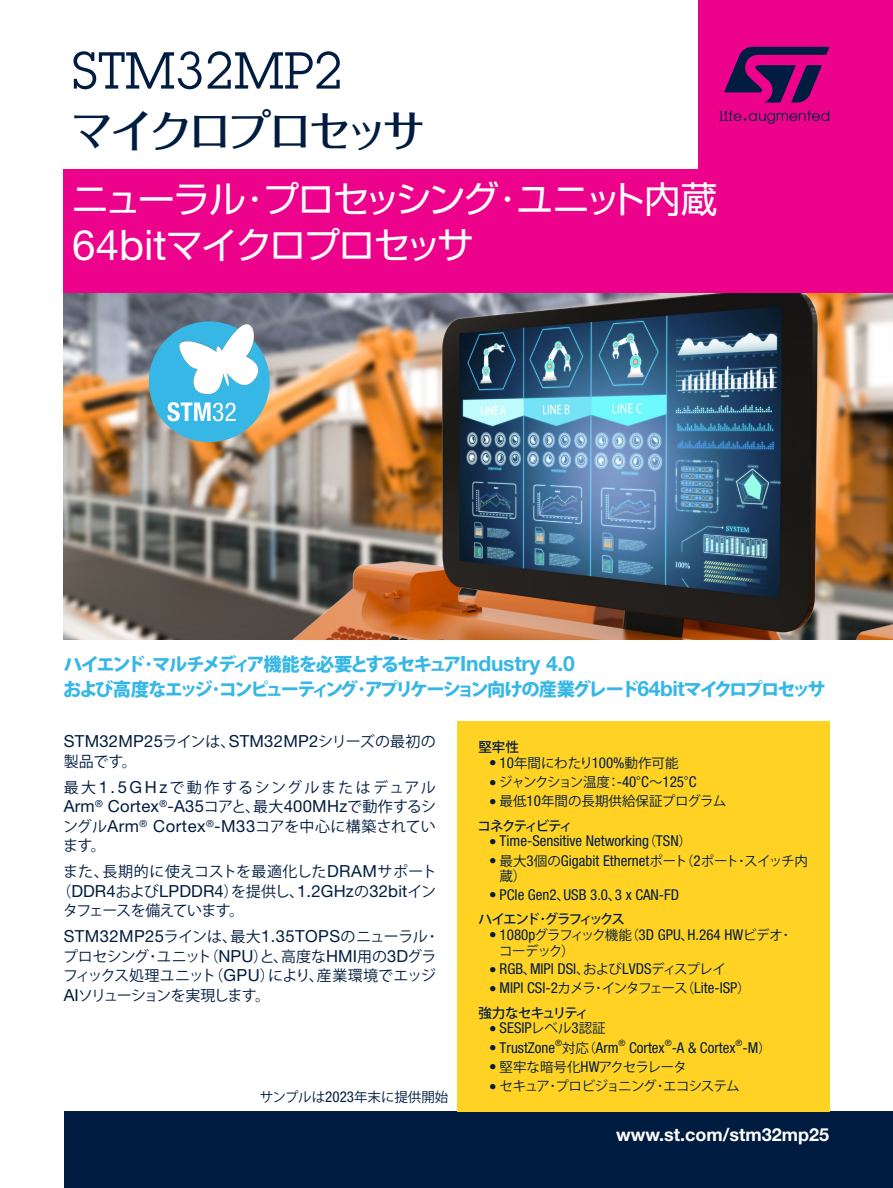
<style>
.page{position:relative;width:893px;height:1188px;background:#fff}
.page>*{position:absolute;margin:0;border:0;box-sizing:border-box;transform-origin:0 0}
.TITLE_LEVEL1_BLUE{font:50.85px "Lubalin Graph Std";color:#001c40}
.TITLE_LEVEL1_BLUE-2{font:500 44.25px "Folk Pro";letter-spacing:-.12em;color:#001c40}
.TITLE_LEVEL2_WHITE{font:36.6px/46.5px "Shin Go Pro";letter-spacing:-.075em;color:#fff}
.SUBCROSS_TITLE{font:800 18.3px/25.5px "Koz Go Pro";letter-spacing:-.13em;color:#36b7e6}
.URL{font:700 18px "Helvetica Neue LT Std";color:#fff}
.INTRODUCTION{font:16.65px "Helvetica Neue LT Std";letter-spacing:.015em;color:#001c40}
.t1{font:condensed 15px "Helvetica Neue LT Std";color:#001c40}
.INTRODUCTION-2{font:15px/19.5px "Koz Go Pro";letter-spacing:-.01em;color:#001c40}
.INTRODUCTION-3{font:15px "Koz Go Pro";letter-spacing:.01em;color:#001c40}
.INTRODUCTION-4{font:15px "Koz Go Pro";letter-spacing:.13em;color:#001c40}
.INTRODUCTION-5{font:15px "Koz Go Pro";letter-spacing:-.05em;color:#001c40}
.SUB-BULLET_POINT_BLU{font:13.5px "Koz Go Pro";color:#001c40}
.SUB-BULLET_POINT_BLU-2{font:13.5px "Koz Go Pro";letter-spacing:-.11em;color:#001c40}
.SUB-BULLET_POINT_BLU-3{font:13.5px "Koz Go Pro";letter-spacing:-.05em;color:#001c40}
.TEXT_BLUE{font:500 13.5px "Koz Go Pro";letter-spacing:-.16em;color:#001c40}
.TEXT_BLUE-2{font:500 13.5px "Koz Go Pro";letter-spacing:-.14em;color:#001c40}
.TEXT_BLUE-3{font:500 13.5px "Koz Go Pro";letter-spacing:-.105em;color:#001c40}
.SUB-BULLET_POINT_BLU-4{font:13.5px "Koz Go Pro";letter-spacing:-.03em;color:#001c40}
.s1{font-family:"Helvetica Neue LT Std";font-size:42.15px}
.s2{font-family:"Helvetica Neue LT Std";font-weight:700;font-size:21px}
.s3{font-family:"Koz Go Pro";font-size:15px}
.s4{font-family:"Helvetica Neue LT Std";font-size:16.65px}
.s5{font-family:"Helvetica Neue LT Std";font-stretch:condensed;font-size:15px}
.s6{font-family:"Koz Go Pro";font-stretch:normal;font-size:13.5px}
</style>
<div class="page">
<div style="left:698px;top:0;width:195px;height:627px;background:#ed028c"></div>
<div style="left:64px;top:169px;width:829px;height:470px;background:#ed028c"></div>
<svg style="left:724px;top:47px;width:105px;height:56px"></svg>
<svg style="left:719px;top:110px;width:110px;height:14px"></svg>
<img style="left:64px;top:293px;width:829px;height:347px">
<div style="left:64px;top:1111px;width:829px;height:77px;background:#001c40"></div>
<div style="left:457px;top:722px;width:372px;height:390px;background:#ffd224"></div>
<svg style="left:149px;top:315px;width:121px;height:127px;background:#7cbacf"></svg>
<p class="TITLE_LEVEL1_BLUE" style="left:72px;top:39px;width:272px">STM32MP2</p>
<p class="TITLE_LEVEL1_BLUE-2" style="left:70px;top:94px;width:358px">マイクロプロセッサ</p>
<p class="TITLE_LEVEL2_WHITE" style="left:72px;top:171px;width:647px">ニューラル･プロセッシング･ユニット内蔵<br><span class="s1">64bit</span>マイクロプロセッサ</p>
<p class="SUBCROSS_TITLE" style="left:63px;top:653px;width:764px">ハイエンド･マルチメディア機能を必要とするセキュア<span class="s2">Industry 4.0<br></span>および高度なエッジ･コンピューティング･アプリケーション向けの産業グレード<span class="s2">64bit</span>マイクロプロセッサ</p>
<p class="INTRODUCTION" style="left:64px;top:732px;width:374px">STM32MP25<span class="s3">ラインは、</span>STM32MP2<span class="s3">シリーズの最初の</span></p>
<p class="INTRODUCTION-2" style="left:64px;top:752px;width:74px">製品です。</p>
<p class="INTRODUCTION-4" style="left:64px;top:778px;width:374px">最大<span class="s4">1.5GHz</span>で動作するシングルまたはデュアル</p>
<p class="INTRODUCTION" style="left:64px;top:797px;width:374px">Arm<sup>®</sup> Cortex<sup>®</sup>-A35<span class="s3">コアと、最大</span>400MHz<span class="s3">で動作するシ</span></p>
<p class="INTRODUCTION-2" style="left:63px;top:817px;width:374px">ングル<span class="s4">Arm</span><sup>®</sup> <span class="s4">Cortex</span><sup>®</sup><span class="s4">-M33</span>コアを中心に構築されています。</p>
<p class="INTRODUCTION-3" style="left:63px;top:862px;width:375px">また、長期的に使えコストを最適化した<span class="s4">DRAM</span>サポート</p>
<p class="INTRODUCTION" style="left:57px;top:881px;width:381px"><span class="s3">（</span>DDR4<span class="s3">および</span>LPDDR4<span class="s3">）を提供し、</span>1.2GHz<span class="s3">の</span>32bit<span class="s3">イン</span></p>
<p class="INTRODUCTION-5" style="left:63px;top:901px;width:183px">タフェースを備えています。</p>
<p class="INTRODUCTION" style="left:64px;top:926px;width:374px">STM32MP25<span class="s3">ラインは、最大</span>1.35TOPS<span class="s3">のニューラル･</span></p>
<p class="INTRODUCTION-2" style="left:63px;top:947px;width:375px;text-align:justify">プロセシング･ユニット（<span class="s4">NPU</span>）と、高度な<span class="s4">HMI</span>用の<span class="s4">3D</span>グラフィックス処理ユニット（<span class="s4">GPU</span>）により、産業環境でエッジ<span class="s4">AI</span>ソリューションを実現します。</p>
<p class="SUB-BULLET_POINT_BLU" style="left:260px;top:1089px;width:190px">サンプルは<span class="s5">2023</span>年末に提供開始</p>
<p class="TEXT_BLUE-2" style="left:478px;top:739px;width:42px">堅牢性</p>
<p class="SUB-BULLET_POINT_BLU" style="left:489px;top:754px;width:191px"><span class="s5">• 10</span>年間にわたり<span class="s5">100%</span>動作可能</p>
<p class="SUB-BULLET_POINT_BLU-2" style="left:489px;top:773px;width:210px"><span class="s5">•</span> ジャンクション温度：<span class="s5">-40</span>°<span class="s5">C</span>～<span class="s5">125</span>°<span class="s5">C</span></p>
<p class="SUB-BULLET_POINT_BLU" style="left:489px;top:793px;width:239px"><span class="s5">•</span> 最低<span class="s5">10</span>年間の長期供給保証プログラム</p>
<p class="TEXT_BLUE-2" style="left:478px;top:817px;width:97px">コネクティビティ</p>
<p class="t1" style="left:489px;top:832px;width:204px">• Time-Sensitive Networking<span class="s6">（</span>TSN<span class="s6">）</span></p>
<p class="t1" style="left:489px;top:852px;width:320px">• <span class="s6">最大</span>3<span class="s6">個の</span>Gigabit Ethernet<span class="s6">ポート（</span>2<span class="s6">ポート･スイッチ内</span></p>
<p class="SUB-BULLET_POINT_BLU-4" style="left:500px;top:868px;width:28px">蔵）</p>
<p class="t1" style="left:489px;top:886px;width:192px">• PCIe Gen2<span class="s6">、</span>USB 3.0<span class="s6">、</span>3 x CAN-FD</p>
<p class="TEXT_BLUE" style="left:478px;top:911px;width:148px">ハイエンド･グラフィックス</p>
<p class="t1" style="left:489px;top:926px;width:302px">• 1080p<span class="s6">グラフィック機能（</span>3D GPU<span class="s6">、</span>H.264 HW<span class="s6">ビデオ･</span></p>
<p class="SUB-BULLET_POINT_BLU-4" style="left:499px;top:942px;width:77px">コーデック）</p>
<p class="t1" style="left:489px;top:960px;width:238px">• RGB<span class="s6">、</span>MIPI DSI<span class="s6">、および</span>LVDS<span class="s6">ディスプレイ</span></p>
<p class="t1" style="left:489px;top:979px;width:263px">• MIPI CSI-2<span class="s6">カメラ･インタフェース（</span>Lite-ISP<span class="s6">）</span></p>
<p class="TEXT_BLUE-3" style="left:478px;top:1004px;width:112px">強力なセキュリティ</p>
<p class="t1" style="left:489px;top:1019px;width:118px">• SESIP<span class="s6">レベル</span>3<span class="s6">認証</span></p>
<p class="t1" style="left:489px;top:1039px;width:284px">• TrustZone<sup>®</sup><span class="s6">対応（</span>Arm<sup>®</sup> Cortex<sup>®</sup>-A &amp; Cortex<sup>®</sup>-M<span class="s6">）</span></p>
<p class="SUB-BULLET_POINT_BLU" style="left:489px;top:1058px;width:200px"><span class="s5">•</span> 堅牢な暗号化<span class="s5">HW</span>アクセラレータ</p>
<p class="SUB-BULLET_POINT_BLU-3" style="left:489px;top:1077px;width:252px"><span class="s5">•</span> セキュア･プロビジョニング･エコシステム</p>
<p class="URL" style="left:616px;top:1124px;width:214px">www.st.com/stm32mp25</p>
</div>
